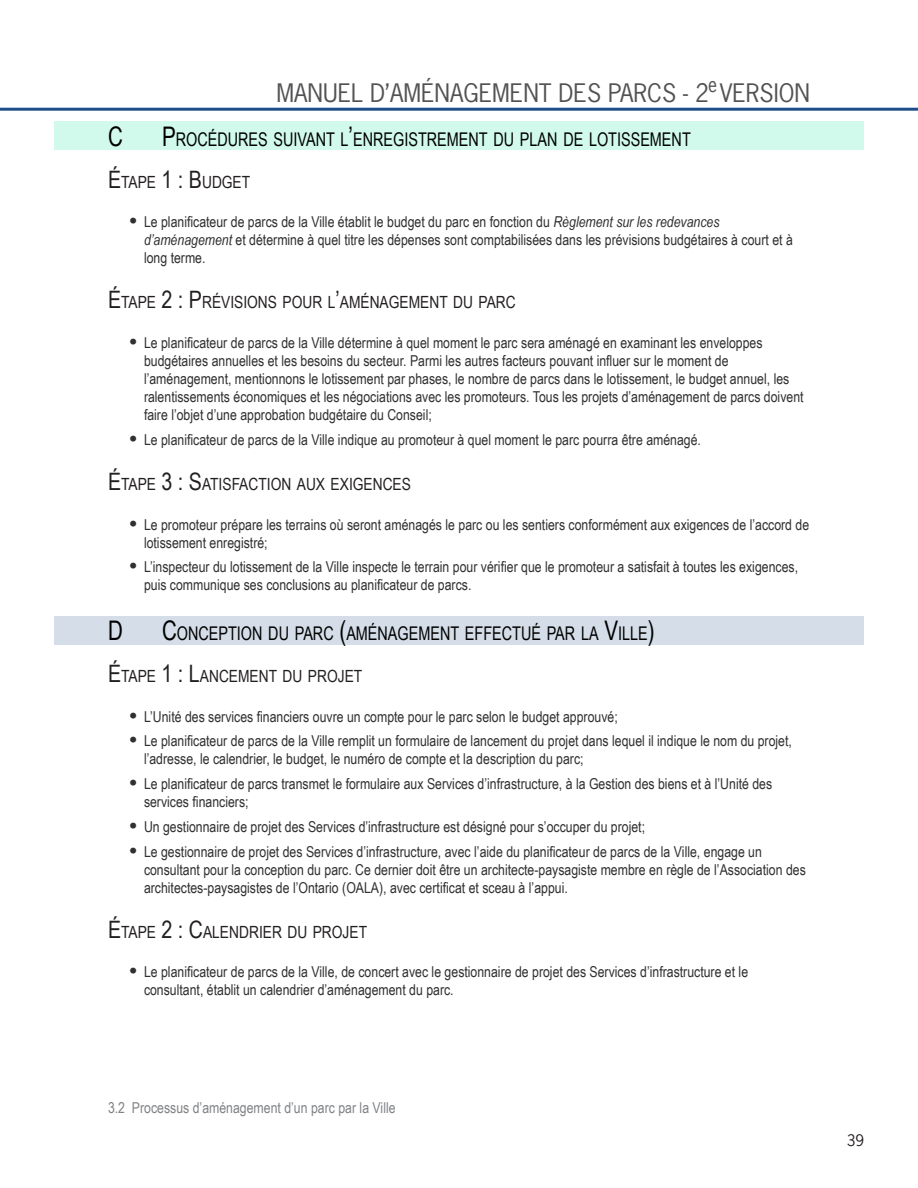
<style>
.page{position:relative;width:918px;height:1188px;background:#fff}
.page>*{position:absolute;margin:0;border:0;box-sizing:border-box;transform-origin:0 0}
.t1{font:27px "Arial Narrow";color:#000;scale:.93 1}
.t2{font:24px "News Gothic Std";color:#525254}
.t3{font:19.5px "News Gothic Std";color:#525254;scale:.9 1}
.t4{font:18.9px "Arial Narrow";color:#000;scale:.93 1}
.t5{font:16.8px "Arial Narrow";color:#231f20}
.t6{font:15px/18px "Arial Narrow";color:#312f30}
.TOC_NAK_HEADING_3{font:15px "Arial Narrow";color:#808285}
.t7{font:15px "News Gothic Std";color:#231f20}
.s1{font-size:27px}
.s2{font-size:24px}
.s3{font-family:"News Gothic Std";font-size:16.5px}
.s4{font-style:italic}
</style>
<div class="page">
<div style="left:54px;top:616px;width:810px;height:29px;background:#d5dee8"></div>
<div style="left:54px;top:122px;width:810px;height:28px;background:#d1faed"></div>
<hr style="left:0;top:108px;width:918px;height:3px;background:#1d4e89">
<h2 class="t2" style="left:276px;top:77px;width:535px">MANUEL D’AMÉNAGEMENT DES PARCS - 2 VERSION</h2>
<h3 class="t3" style="left:708px;top:72px;width:11px">e</h3>
<p class="t1" style="left:108px;top:116px;width:9px">C</p>
<p class="t4" style="left:162px;top:125px;width:570px"><span class="s1">P</span>ROCÉDURES SUIVANT L<span class="s1">’</span>ENREGISTREMENT DU PLAN DE LOTISSEMENT</p>
<p class="t5" style="left:108px;top:169px;width:144px"><span class="s2">É</span>TAPE <span class="s2">1 : B</span>UDGET</p>
<p class="t6" style="left:144px;top:213px;width:650px;text-indent:-15px"><span class="s3">•</span> Le planificateur de parcs de la Ville établit le budget du parc en fonction du <span class="s4">Règlement sur les redevances d’aménagement</span> et détermine à quel titre les dépenses sont comptabilisées dans les prévisions budgétaires à court et à long terme.</p>
<p class="t5" style="left:108px;top:290px;width:409px"><span class="s2">É</span>TAPE <span class="s2">2 : P</span>RÉVISIONS POUR L<span class="s2">’</span>AMÉNAGEMENT DU PARC</p>
<p class="t6" style="left:144px;top:333px;width:661px;text-indent:-15px"><span class="s3">•</span> Le planificateur de parcs de la Ville détermine à quel moment le parc sera aménagé en examinant les enveloppes budgétaires annuelles et les besoins du secteur. Parmi les autres facteurs pouvant influer sur le moment de l’aménagement, mentionnons le lotissement par phases, le nombre de parcs dans le lotissement, le budget annuel, les ralentissements économiques et les négociations avec les promoteurs. Tous les projets d’aménagement de parcs doivent faire l’objet d’une approbation budgétaire du Conseil;</p>
<p class="t6" style="left:129px;top:430px;width:574px"><span class="s3">•</span> Le planificateur de parcs de la Ville indique au promoteur à quel moment le parc pourra être aménagé.</p>
<p class="t5" style="left:108px;top:472px;width:305px"><span class="s2">É</span>TAPE <span class="s2">3 : S</span>ATISFACTION AUX EXIGENCES</p>
<p class="t6" style="left:144px;top:515px;width:667px;text-indent:-15px"><span class="s3">•</span> Le promoteur prépare les terrains où seront aménagés le parc ou les sentiers conformément aux exigences de l’accord de lotissement enregistré;</p>
<p class="t6" style="left:144px;top:558px;width:656px;text-indent:-15px"><span class="s3">•</span> L’inspecteur du lotissement de la Ville inspecte le terrain pour vérifier que le promoteur a satisfait à toutes les exigences, puis communique ses conclusions au planificateur de parcs.</p>
<p class="t1" style="left:108px;top:611px;width:25px">DC</p>
<p class="t4" style="left:177px;top:619px;width:515px">ONCEPTION DU PARC <span class="s1">(</span>AMÉNAGEMENT EFFECTUÉ PAR LA <span class="s1">V</span>ILLE<span class="s1">)</span></p>
<p class="t5" style="left:108px;top:664px;width:256px"><span class="s2">É</span>TAPE <span class="s2">1 : L</span>ANCEMENT DU PROJET</p>
<p class="t6" style="left:129px;top:707px;width:490px"><span class="s3">•</span> L’Unité des services financiers ouvre un compte pour le parc selon le budget approuvé;</p>
<p class="t6" style="left:144px;top:732px;width:649px;text-indent:-15px"><span class="s3">•</span> Le planificateur de parcs de la Ville remplit un formulaire de lancement du projet dans lequel il indique le nom du projet, l’adresse, le calendrier, le budget, le numéro de compte et la description du parc;</p>
<p class="t6" style="left:144px;top:774px;width:630px;text-indent:-15px"><span class="s3">•</span> Le planificateur de parcs transmet le formulaire aux Services d’infrastructure, à la Gestion des biens et à l’Unité des services financiers;</p>
<p class="t6" style="left:129px;top:817px;width:518px"><span class="s3">•</span> Un gestionnaire de projet des Services d’infrastructure est désigné pour s’occuper du projet;</p>
<p class="t6" style="left:144px;top:842px;width:663px;text-indent:-15px"><span class="s3">•</span> Le gestionnaire de projet des Services d’infrastructure, avec l’aide du planificateur de parcs de la Ville, engage un consultant pour la conception du parc. Ce dernier doit être un architecte-paysagiste membre en règle de l’Association des architectes-paysagistes de l’Ontario (OALA), avec certificat et sceau à l’appui.</p>
<p class="t5" style="left:108px;top:919px;width:261px"><span class="s2">É</span>TAPE <span class="s2">2 : C</span>ALENDRIER DU PROJET</p>
<p class="t6" style="left:144px;top:963px;width:606px;text-indent:-15px"><span class="s3">•</span> Le planificateur de parcs de la Ville, de concert avec le gestionnaire de projet des Services d’infrastructure et le consultant, établit un calendrier d’aménagement du parc.</p>
<p class="TOC_NAK_HEADING_3" style="left:108px;top:1096px;width:289px">3.2 Processus d’aménagement d’un parc par la Ville</p>
<p class="t7" style="left:847px;top:1130px;width:19px">39</p>
</div>
